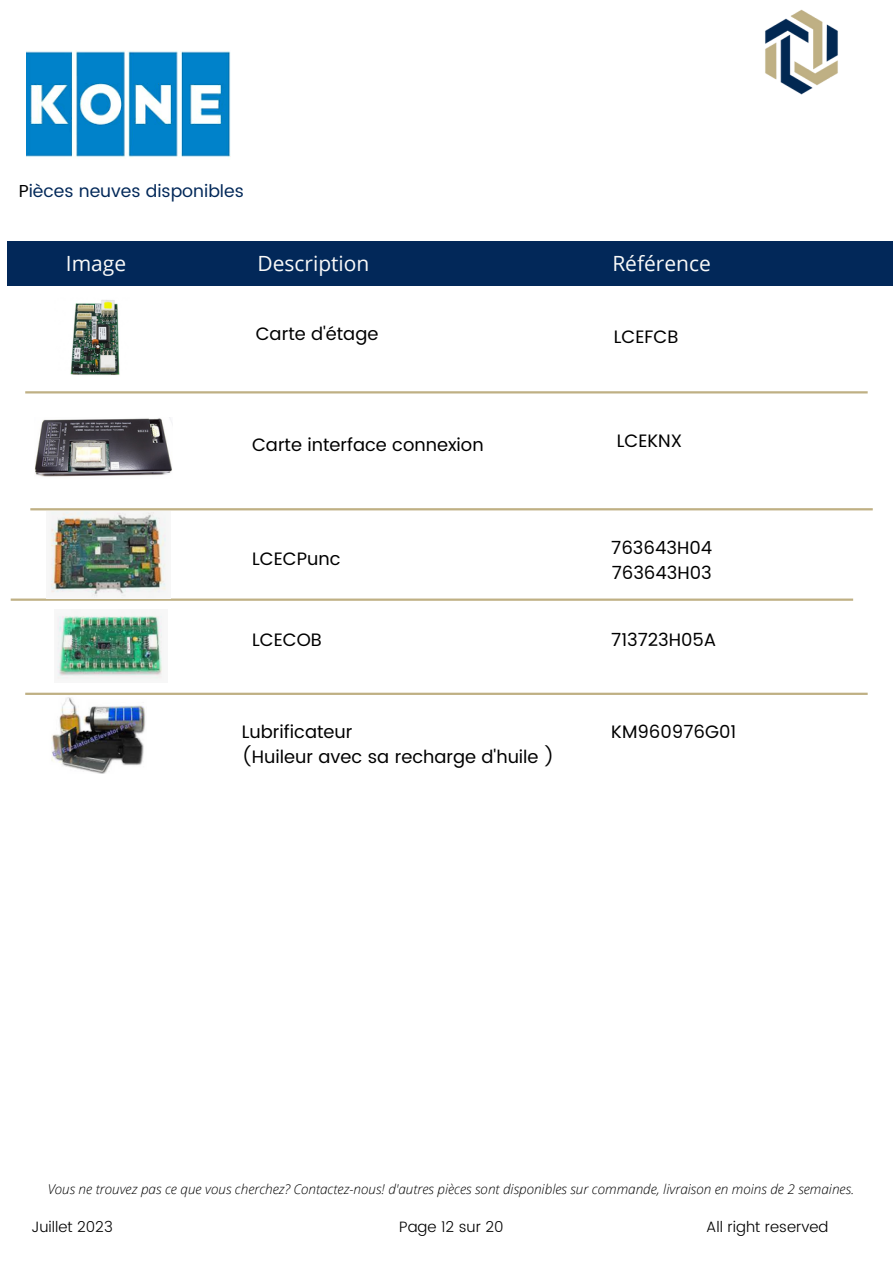
<style>
.page{position:relative;width:893px;height:1264px;background:#fff}
.page>*{position:absolute;margin:0;border:0;box-sizing:border-box;transform-origin:0 0}
.t1{font:21px "Open Sans";color:#fafaf9}
.t2{font:18px "Poppins";color:#000}
.t3{font:17.4px "Poppins";color:#022859}
.t4{font:300 15px "Poppins";color:#000}
.t5{font:italic 300 13.5px "Open Sans";color:#000}
.s1{color:#000}
</style>
<div class="page">
<div style="left:7px;top:241px;width:885px;height:45px;background:#022859"></div>
<hr style="left:25px;top:391px;width:842px;height:2px;background:#bfb084">
<hr style="left:30px;top:508px;width:842px;height:2px;background:#bfb084">
<img style="left:765px;top:9px;width:73px;height:86px">
<img style="left:26px;top:50px;width:205px;height:108px">
<img style="left:70px;top:300px;width:50px;height:75px">
<img style="left:34px;top:417px;width:138px;height:60px">
<img style="left:51px;top:697px;width:95px;height:76px">
<hr style="left:25px;top:692px;width:842px;height:3px;background:#bfb084">
<hr style="left:11px;top:598px;width:842px;height:2px;background:#bfb084">
<img style="left:50px;top:512px;width:116px;height:86px">
<img style="left:57px;top:615px;width:105px;height:64px">
<p class="t3" style="left:19px;top:181px;width:227px"><span class="s1">P</span>ièces neuves disponibles</p>
<p class="t1" style="left:66px;top:248px;width:62px">Image</p>
<p class="t1" style="left:257px;top:248px;width:113px">Description</p>
<p class="t1" style="left:612px;top:248px;width:100px">Référence</p>
<p class="t2" style="left:256px;top:323px;width:124px">Carte d'étage</p>
<p class="t2" style="left:613px;top:327px;width:66px">LCEFCB</p>
<p class="t2" style="left:252px;top:434px;width:233px">Carte interface connexion</p>
<p class="t2" style="left:616px;top:430px;width:67px">LCEKNX</p>
<p class="t2" style="left:252px;top:548px;width:90px">LCECPunc</p>
<p class="t2" style="left:252px;top:629px;width:71px">LCECOB</p>
<p class="t2" style="left:242px;top:721px;width:112px">Lubrificateur</p>
<p class="t2" style="left:242px;top:746px;width:314px">(Huileur avec sa recharge d'huile )</p>
<p class="t2" style="left:611px;top:537px;width:102px">763643H04</p>
<p class="t2" style="left:611px;top:562px;width:102px">763643H03</p>
<p class="t2" style="left:611px;top:629px;width:107px">713723H05A</p>
<p class="t2" style="left:611px;top:721px;width:126px">KM960976G01</p>
<p class="t5" style="left:48px;top:1179px;width:808px">Vous ne trouvez pas ce que vous cherchez? Contactez-nous! d'autres pièces sont disponibles sur commande, livraison en moins de 2 semaines.</p>
<p class="t4" style="left:31px;top:1217px;width:83px">Juillet 2023</p>
<p class="t4" style="left:399px;top:1217px;width:106px">Page 12 sur 20</p>
<p class="t4" style="left:706px;top:1217px;width:124px">All right reserved</p>
</div>
